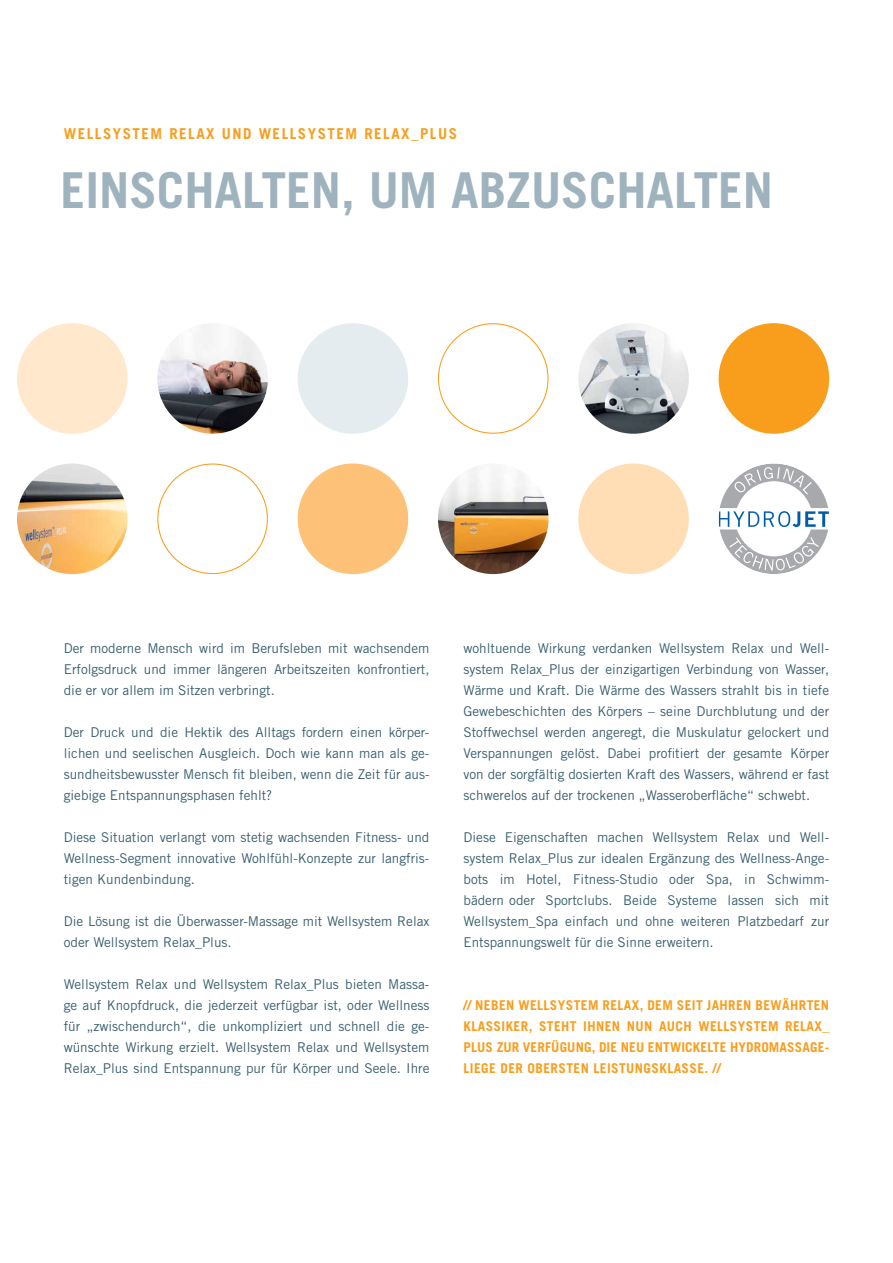
<style>
.page{position:relative;width:893px;height:1263px;background:#fff}
.page>*{position:absolute;margin:0;border:0;box-sizing:border-box;transform-origin:0 0}
.t1{font:700 49.5px "Trade Gothic";color:#9eb3be}
.t2{font:700 15px "Trade Gothic";letter-spacing:.1em;color:#f99d1c}
.t3{font:13.5px/21px "Trade Gothic";color:#395f6f;text-align:justify}
.t4{font:700 13.5px/21px "Trade Gothic";letter-spacing:.03em;color:#f99d1c}
</style>
<div class="page">
<div style="left:719px;top:323px;width:110px;height:111px;background:#f99d1c;border-radius:50%"></div>
<svg style="left:719px;top:463px;width:110px;height:111px"></svg>
<img style="left:578px;top:323px;width:111px;height:111px;border-radius:55px">
<div style="left:578px;top:463px;width:111px;height:111px;background:#ffdeb6;border-radius:50%"></div>
<img style="left:438px;top:463px;width:111px;height:111px;border-radius:55px">
<div style="left:298px;top:323px;width:110px;height:111px;background:#e5ecef;border-radius:50%"></div>
<div style="left:298px;top:463px;width:110px;height:111px;background:#fdc177;border-radius:50%"></div>
<img style="left:157px;top:323px;width:111px;height:111px;border-radius:55px">
<div style="left:17px;top:323px;width:111px;height:111px;background:#ffe8cb;border-radius:50%"></div>
<img style="left:17px;top:463px;width:111px;height:111px;border-radius:55px">
<p class="t2" style="left:64px;top:125px;width:395px">WELLSYSTEM RELAX UND WELLSYSTEM RELAX_PLUS</p>
<h1 class="t1" style="left:61px;top:160px;width:96px">EINSCHALTE</h1>
<h1 class="t1" style="left:311px;top:160px;width:168px">N, UM ABZUSCHALTE</h1>
<h1 class="t1" style="left:743px;top:160px;width:32px">N</h1>
<p class="t3" style="left:64px;top:637px;width:367px">Der moderne Mensch wird im Berufsleben mit wachsendem Erfolgsdruck und immer längeren Arbeitszeiten konfrontiert, die er vor allem im Sitzen verbringt.</p>
<p class="t3" style="left:64px;top:721px;width:367px">Der Druck und die Hektik des Alltags fordern einen körper&shy;lichen und seelischen Ausgleich. Doch wie kann man als ge&shy;sundheitsbewusster Mensch fit bleiben, wenn die Zeit für aus&shy;giebige Entspannungsphasen fehlt?</p>
<p class="t3" style="left:64px;top:826px;width:367px">Diese Situation verlangt vom stetig wachsenden Fitness- und Wellness-Segment innovative Wohlfühl-Konzepte zur langfris&shy;tigen Kundenbindung.</p>
<p class="t3" style="left:64px;top:910px;width:367px">Die Lösung ist die Überwasser-Massage mit Wellsystem Relax oder Wellsystem Relax_Plus.</p>
<p class="t3" style="left:64px;top:973px;width:367px">Wellsystem Relax und Wellsystem Relax_Plus bieten Massa&shy;ge auf Knopfdruck, die jederzeit verfügbar ist, oder Wellness für „zwischendurch“, die unkompliziert und schnell die ge&shy;wünschte Wirkung erzielt. Wellsystem Relax und Wellsystem Relax_Plus sind Entspannung pur für Körper und Seele. Ihre</p>
<p class="t3" style="left:463px;top:637px;width:367px">wohltuende Wirkung verdanken Wellsystem Relax und Well&shy;system Relax_Plus der einzigartigen Verbindung von Wasser, Wärme und Kraft. Die Wärme des Wassers strahlt bis in tiefe Gewebeschichten des Körpers – seine Durchblutung und der Stoffwechsel werden angeregt, die Muskulatur gelockert und Verspannungen gelöst. Dabei profitiert der gesamte Körper von der sorgfältig dosierten Kraft des Wassers, während er fast schwerelos auf der trockenen „Wasseroberfläche“ schwebt.</p>
<p class="t3" style="left:463px;top:826px;width:367px">Diese Eigenschaften machen Wellsystem Relax und Well&shy;system Relax_Plus zur idealen Ergänzung des Wellness-Ange&shy;bots im Hotel, Fitness-Studio oder Spa, in Schwimm&shy;bädern oder Sportclubs. Beide Systeme lassen sich mit Wellsystem_Spa einfach und ohne weiteren Platzbedarf zur Entspannungswelt für die Sinne erweitern.</p>
<p class="t4" style="left:463px;top:994px;width:367px">// NEBEN WELLSYSTEM RELAX, DEM SEIT JAHREN BEWÄHRTEN KLASSIKER, STEHT IHNEN NUN AUCH WELLSYSTEM RELAX_ PLUS ZUR VERFÜGUNG, DIE NEU ENTWICKELTE HYDROMASSAGE-LIEGE DER OBERSTEN LEISTUNGSKLASSE. //</p>
</div>
